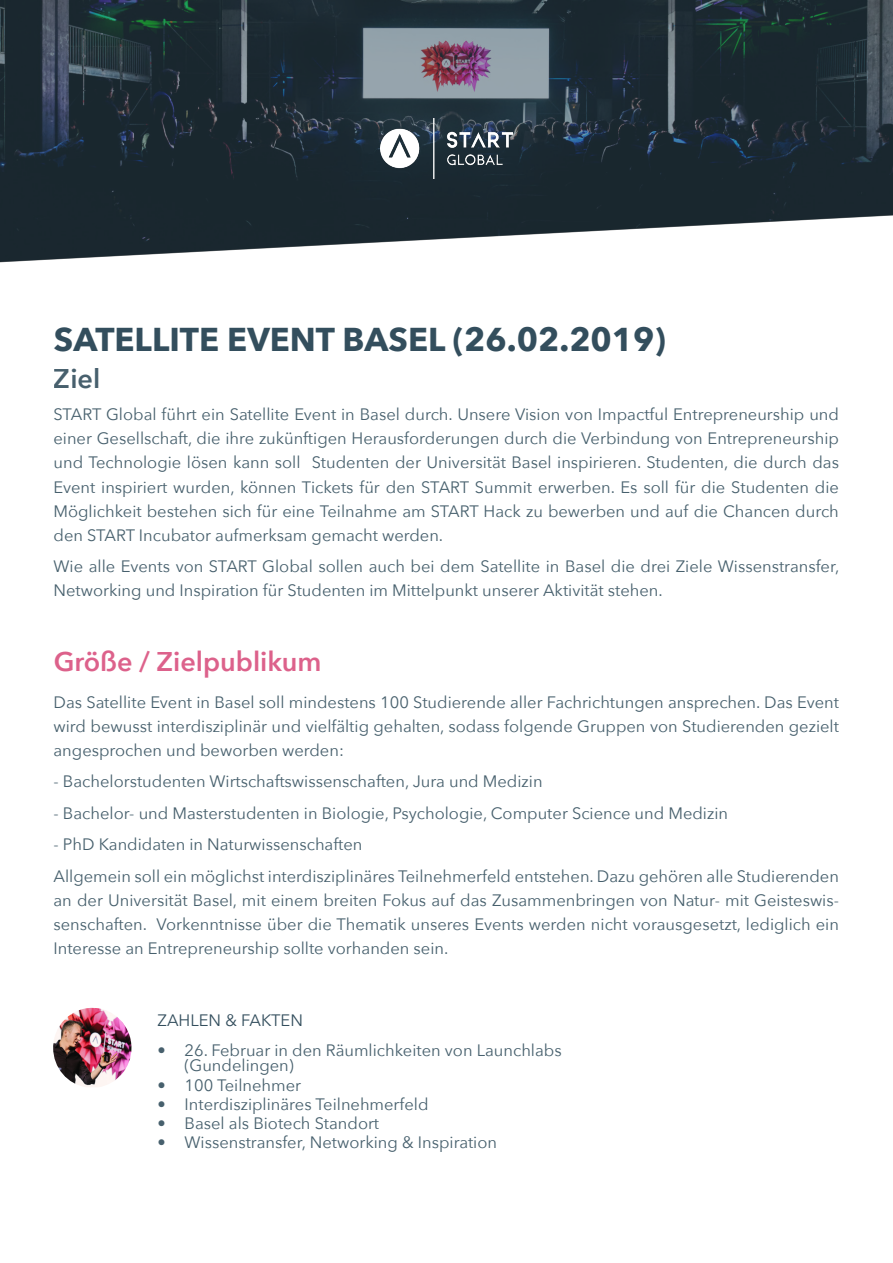
<style>
.page{position:relative;width:893px;height:1263px;background:#fff}
.page>*{position:absolute;margin:0;border:0;box-sizing:border-box;transform-origin:0 0}
.t1{font:700 33px "Avenir Next";color:#334e5d}
.t2{font:600 27px "Avenir Next";color:#d9507e}
.t3{font:600 27px "Avenir Next";color:#334e5d}
.Text__normal{font:16.5px/24px "Avenir Next";color:#47606d;text-align:justify}
.t4{font:16.5px "Avenir Next";color:#334e5d}
</style>
<div class="page">
<img style="left:0;top:0;width:893px;height:262px">
<img style="left:53px;top:1008px;width:78px;height:79px">
<img style="left:380px;top:118px;width:133px;height:61px">
<p class="t1" style="left:54px;top:311px;width:613px">SATELLITE EVENT BASEL (26.02.2019)</p>
<h2 class="t3" style="left:54px;top:356px;width:48px">Ziel</h2>
<p class="Text__normal" style="left:54px;top:402px;width:787px">START Global führt ein Satellite Event in Basel durch. Unsere Vision von Impactful Entrepreneurship und einer Gesellschaft, die ihre zukünftigen Herausforderungen durch die Verbindung von Entrepreneurship und Technologie lösen kann soll Studenten der Universität Basel inspirieren. Studenten, die durch das Event inspiriert wurden, können Tickets für den START Summit erwerben. Es soll für die Studenten die Möglichkeit bestehen sich für eine Teilnahme am START Hack zu bewerben und auf die Chancen durch den START Incubator aufmerksam gemacht werden.</p>
<p class="Text__normal" style="left:54px;top:553px;width:787px">Wie alle Events von START Global sollen auch bei dem Satellite in Basel die drei Ziele Wissenstransfer,<br>Networking und Inspiration für Studenten im Mittelpunkt unserer Aktivität stehen.</p>
<h2 class="t2" style="left:54px;top:639px;width:270px">Größe / Zielpublikum</h2>
<p class="Text__normal" style="left:54px;top:689px;width:787px">Das Satellite Event in Basel soll mindestens 100 Studierende aller Fachrichtungen ansprechen. Das Event wird bewusst interdisziplinär und vielfältig gehalten, sodass folgende Gruppen von Studierenden gezielt angesprochen und beworben werden:</p>
<p class="Text__normal" style="left:54px;top:769px;width:491px">- Bachelorstudenten Wirtschaftswissenschaften, Jura und Medizin</p>
<p class="Text__normal" style="left:54px;top:800px;width:676px">- Bachelor- und Masterstudenten in Biologie, Psychologie, Computer Science und Medizin</p>
<p class="Text__normal" style="left:54px;top:832px;width:310px">- PhD Kandidaten in Naturwissenschaften</p>
<p class="Text__normal" style="left:54px;top:863px;width:787px">Allgemein soll ein möglichst interdisziplinäres Teilnehmerfeld entstehen. Dazu gehören alle Studierenden an der Universität Basel, mit einem breiten Fokus auf das Zusammenbringen von Natur- mit Geisteswis&shy;senschaften. Vorkenntnisse über die Thematik unseres Events werden nicht vorausgesetzt, lediglich ein Interesse an Entrepreneurship sollte vorhanden sein.</p>
<p class="t4" style="left:158px;top:1007px;width:147px">ZAHLEN &amp; FAKTEN</p>
<p class="Text__normal" style="left:185px;top:1042px;width:379px;line-height:15px;text-indent:-27px">• 26. Februar in den Räumlichkeiten von Launchlabs (Gundelingen)</p>
<p class="Text__normal" style="left:158px;top:1072px;width:145px">• 100 Teilnehmer</p>
<p class="Text__normal" style="left:158px;top:1091px;width:272px">• Interdisziplinäres Teilnehmerfeld</p>
<p class="Text__normal" style="left:158px;top:1111px;width:223px">• Basel als Biotech Standort</p>
<p class="Text__normal" style="left:158px;top:1130px;width:341px">• Wissenstransfer, Networking &amp; Inspiration</p>
</div>
